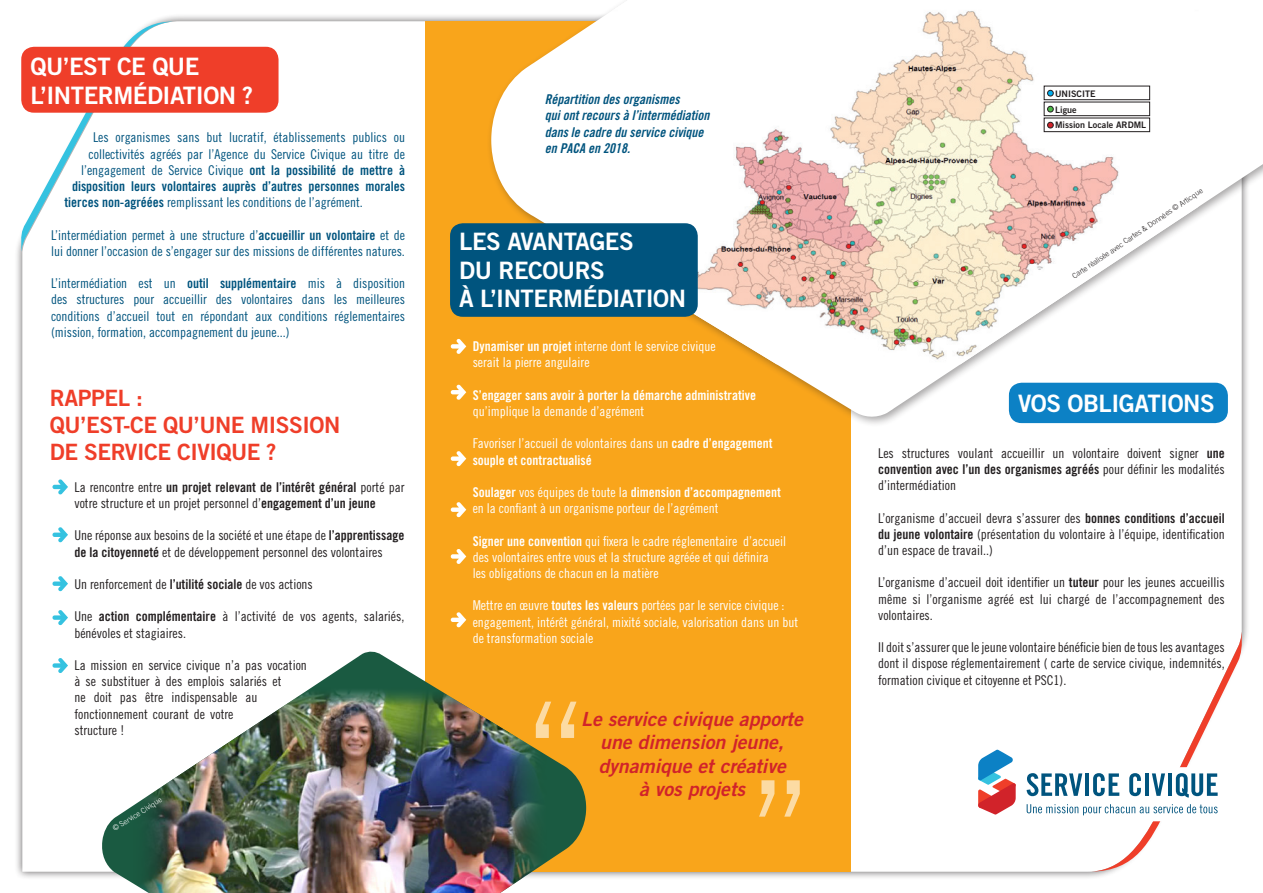
<style>
.page{position:relative;width:1263px;height:893px;background:#fff}
.page>*{position:absolute;margin:0;border:0;box-sizing:border-box;transform-origin:0 0}
.t1{font:24px "Trade Gothic Bold Two";letter-spacing:-.02em;color:#fff}
.t2{font:22.5px/27px "Trade Gothic Bold Two";letter-spacing:-.02em;color:#ef3e29}
.t3{font:italic 19.5px "Trade Gothic Bold Two";color:#d1232a}
.t4{font:13.5px/16.2px "Trade Gothic Cond Eighteen";color:#231f20}
.t5{font:13.5px/16.2px "Trade Gothic Cond Eighteen";color:#00547e}
.t6{font:13.5px/16.2px "Trade Gothic Cond Eighteen";color:#fff}
.t7{font:13.5px/16.2px "Trade Gothic Bold Cond Twenty";color:#fff}
.t8{font:italic 13.5px/16.2px "Trade Gothic Bold Cond Twenty";color:#00547e}
.t9{font:13.5px "Trade Gothic Bold Cond Twenty";color:#00547e}
.t10{font:9px "Trade Gothic Bold Two";color:#231f20}
.t11{font:300 7.5px "Trade Gothic";color:#231f20}
.t12{font:300 7.5px "Trade Gothic";color:#fff}
.s1{font-family:"Trade Gothic Bold Cond Twenty"}
.s2{font-family:"Trade Gothic Cond Eighteen"}
</style>
<div class="page">
<svg style="left:1026px;top:631px;width:216px;height:241px"></svg>
<svg style="left:978px;top:750px;width:38px;height:65px"></svg>
<div style="left:425px;top:21px;width:425px;height:851px;background:#f9a51b"></div>
<div style="left:486px;top:0;width:777px;height:427px;background:#231f20;opacity:.4"></div>
<svg style="left:491px;top:0;width:772px;height:419px;fill:#fff"></svg>
<img style="left:612px;top:0;width:586px;height:364px">
<svg style="left:21px;top:22px;width:152px;height:230px"></svg>
<div style="left:21px;top:47px;width:258px;height:66px;background:#ef3e29;border-radius:13px"></div>
<div style="left:450px;top:223px;width:248px;height:94px;background:#00547e;border-radius:13px"></div>
<div style="left:1009px;top:383px;width:219px;height:40px;background:#0c81c5;border-radius:13px"></div>
<svg style="left:52px;top:479px;width:16px;height:15px"></svg>
<svg style="left:451px;top:339px;width:15px;height:15px"></svg>
<svg style="left:451px;top:385px;width:15px;height:15px"></svg>
<svg style="left:451px;top:451px;width:15px;height:15px"></svg>
<svg style="left:451px;top:502px;width:15px;height:15px"></svg>
<svg style="left:451px;top:549px;width:15px;height:15px"></svg>
<svg style="left:451px;top:612px;width:15px;height:15px"></svg>
<svg style="left:52px;top:527px;width:16px;height:15px"></svg>
<svg style="left:52px;top:576px;width:16px;height:15px"></svg>
<svg style="left:52px;top:610px;width:16px;height:15px"></svg>
<svg style="left:52px;top:658px;width:16px;height:15px"></svg>
<svg style="left:101px;top:651px;width:485px;height:231px"></svg>
<img style="left:131px;top:686px;width:418px;height:207px">
<svg style="left:536px;top:702px;width:40px;height:36px"></svg>
<svg style="left:759px;top:780px;width:41px;height:37px"></svg>
<svg style="left:1036px;top:77px;width:124px;height:64px"></svg>
<div style="left:1044px;top:118px;width:106px;height:14px;background:#fff"></div>
<div style="left:1044px;top:118px;width:106px;height:14px;border:1px solid #231f20"></div>
<svg style="left:1047px;top:122px;width:6px;height:6px"></svg>
<div style="left:1044px;top:102px;width:106px;height:14px;background:#fff"></div>
<div style="left:1044px;top:102px;width:106px;height:14px;border:1px solid #231f20"></div>
<svg style="left:1047px;top:106px;width:6px;height:6px"></svg>
<div style="left:1044px;top:86px;width:106px;height:14px;background:#fff"></div>
<div style="left:1044px;top:86px;width:106px;height:14px;border:1px solid #231f20"></div>
<svg style="left:1047px;top:90px;width:6px;height:6px"></svg>
<p class="t1" style="left:30px;top:52px;width:170px">QU’EST CE QUE</p>
<p class="t1" style="left:30px;top:81px;width:224px">L’INTERMÉDIATION ?</p>
<p class="t5" style="left:93px;top:129px;width:314px">Les organismes sans but lucratif, établissements publics ou</p>
<p class="t5" style="left:89px;top:146px;width:318px">collectivités agréés par l’Agence du Service Civique au titre de</p>
<p class="t5" style="left:81px;top:162px;width:325px">l’engagement de Service Civique <span class="s1">ont la possibilité de mettre à</span></p>
<p class="t9" style="left:72px;top:178px;width:335px">disposition leurs volontaires auprès d’autres personnes morales</p>
<p class="t5" style="left:65px;top:194px;width:300px"><span class="s1">tierces non-agréées</span> remplissant les conditions de l’agrément.</p>
<p class="t5" style="left:51px;top:227px;width:356px">L’intermédiation permet à une structure d’<span class="s1">accueillir un volontaire</span> et de lui donner l’occasion de s’engager sur des missions de différentes natures.</p>
<p class="t5" style="left:51px;top:275px;width:356px;text-align:justify">L’intermédiation est un <span class="s1">outil supplémentaire</span> mis à disposition des structures pour accueillir des volontaires dans les meilleures conditions d’accueil tout en répondant aux conditions réglementaires (mission, formation, accompagnement du jeune...)</p>
<p class="t8" style="left:545px;top:91px;width:140px">Répartitiondesorganismes</p>
<p class="t8" style="left:545px;top:107px;width:170px">quiontrecoursàl’intermédiation danslecadreduservicecivique</p>
<p class="t8" style="left:545px;top:140px;width:90px">enPACAen2018.</p>
<p class="t1" style="left:459px;top:226px;width:176px">LES AVANTAGES</p>
<p class="t1" style="left:459px;top:255px;width:147px">DU RECOURS</p>
<p class="t1" style="left:459px;top:284px;width:228px">À L’INTERMÉDIATION</p>
<p class="t10" style="left:1055px;top:88px;width:42px">UNISCITE</p>
<p class="t10" style="left:1055px;top:104px;width:23px">Ligue</p>
<p class="t10" style="left:1055px;top:120px;width:92px">Mission Locale ARDML</p>
<p class="t11" style="left:1070px;top:273px;width:157px;rotate:-34deg">Carte réalisée avec Cartes &amp; Données © Articque</p>
<p class="t6" style="left:473px;top:338px;width:244px"><span class="s1">Dynamiser un projet</span> interne dont le service civique serait la pierre angulaire</p>
<p class="t7" style="left:473px;top:387px;width:285px">S’engager sans avoir à porter la démarche administrative <span class="s2">qu’implique la demande d’agrément</span></p>
<p class="t7" style="left:473px;top:435px;width:301px"><span class="s2">Favoriser l’accueil de volontaires dans un</span> cadre d’engagement souple et contractualisé</p>
<p class="t6" style="left:473px;top:484px;width:310px"><span class="s1">Soulager</span> vos équipes de toute la <span class="s1">dimension d’accompagnement </span>en la confiant à un organisme porteur de l’agrément</p>
<p class="t6" style="left:473px;top:533px;width:315px"><span class="s1">Signer une convention</span> qui fixera le cadre réglementaire d’accueil des volontaires entre vous et la structure agréée et qui définira<br>les obligations de chacun en la matière</p>
<p class="t6" style="left:473px;top:597px;width:327px">Mettre en œuvre <span class="s1">toutes les valeurs</span> portées par le service civique : engagement, intérêt général, mixité sociale, valorisation dans un but de transformation sociale</p>
<p class="t2" style="left:50px;top:384px;width:95px">RAPPEL :</p>
<p class="t1" style="left:1018px;top:389px;width:198px">VOS OBLIGATIONS</p>
<p class="t2" style="left:50px;top:411px;width:292px">QU’EST-CE QU’UNE MISSION<br>DE SERVICE CIVIQUE ?</p>
<p class="t4" style="left:878px;top:445px;width:348px;text-align:justify">Les structures voulant accueillir un volontaire doivent signer <span class="s1">une convention avec l’un des organismes agréés</span> pour définir les modalités d’intermédiation</p>
<p class="t4" style="left:878px;top:509px;width:348px;text-align:justify">L’organisme d’accueil devra s’assurer des <span class="s1">bonnes conditions d’accueil du jeune volontaire</span> (présentation du volontaire à l’équipe, identification d’un espace de travail..)</p>
<p class="t4" style="left:878px;top:574px;width:348px;text-align:justify">L’organisme d’accueil doit identifier un <span class="s1">tuteur</span> pour les jeunes accueillis même si l’organisme agréé est lui chargé de l’accompagnement des volontaires.</p>
<p class="t4" style="left:878px;top:639px;width:348px;text-align:justify">Il doit s’assurer que le jeune volontaire bénéficie bien de tous les avantages dont il dispose réglementairement ( carte de service civique, indemnités, formation civique et citoyenne et PSC1).</p>
<p class="t4" style="left:74px;top:479px;width:331px">La rencontre entre <span class="s1">un projet relevant de l’intérêt général</span> porté par votre structure et un projet personnel d’<span class="s1">engagement d’un jeune</span></p>
<p class="t4" style="left:74px;top:527px;width:332px">Une réponse aux besoins de la société et une étape de <span class="s1">l’apprentissage de la citoyenneté</span> et de développement personnel des volontaires</p>
<p class="t4" style="left:74px;top:576px;width:240px">Un renforcement de <span class="s1">l’utilité sociale</span> de vos actions</p>
<p class="t4" style="left:74px;top:608px;width:331px">Une <span class="s1">action complémentaire</span> à l’activité de vos agents, salariés, bénévoles et stagiaires.</p>
<p class="t4" style="left:74px;top:657px;width:234px">La mission en service civique n’a pas vocation à se substituer à des emplois salariés et<br>ne doit pas être indispensable au fonctionnement courant de votre<br>structure !</p>
<p class="t3" style="left:581px;top:707px;width:223px">Le service civique apporte</p>
<p class="t3" style="left:600px;top:730px;width:185px">une dimension jeune,</p>
<p class="t3" style="left:598px;top:754px;width:189px">dynamique et créative</p>
<p class="t3" style="left:639px;top:777px;width:108px">à vos projets</p>
<p class="t12" style="left:111px;top:825px;width:58px;rotate:-32deg">© Service Civique</p>
</div>
